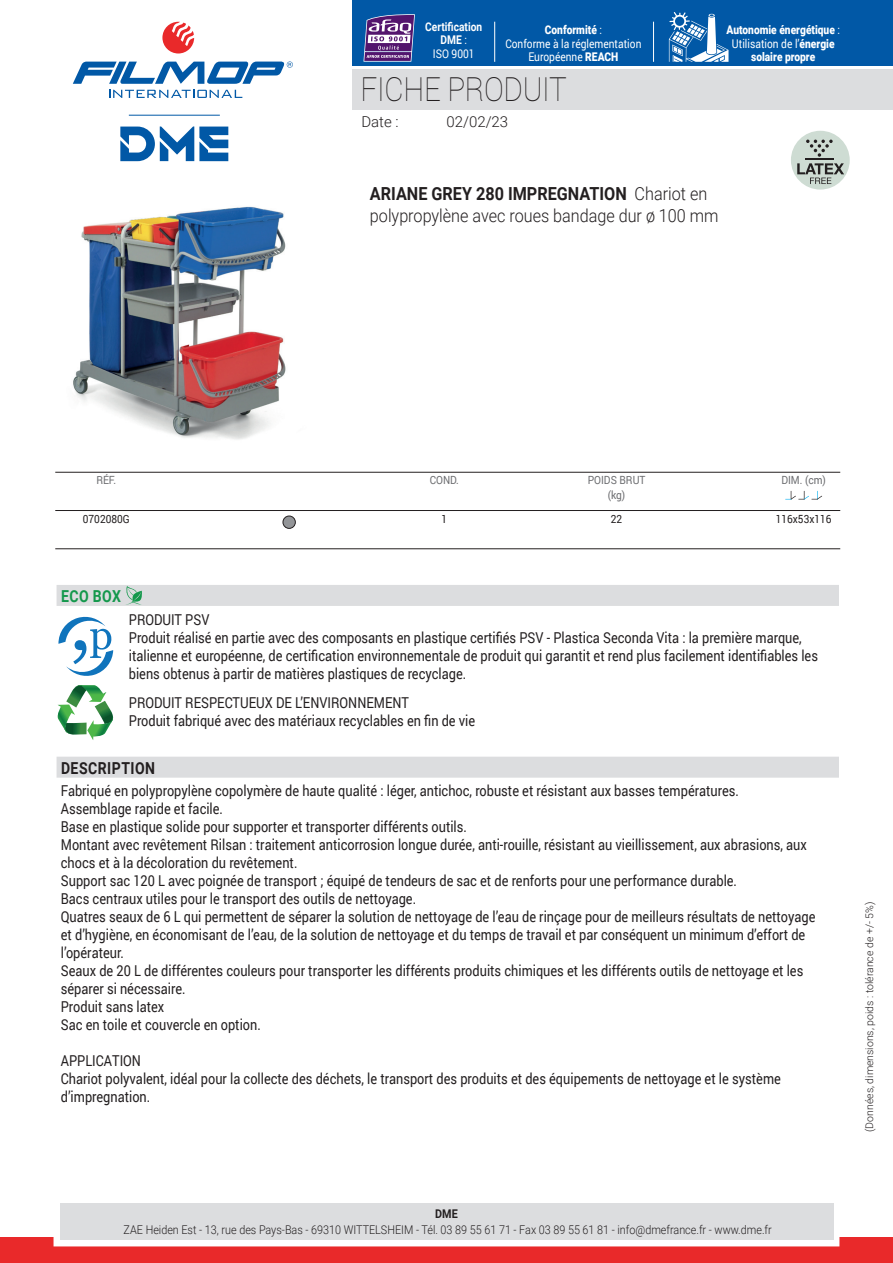
<style>
.page{position:relative;width:893px;height:1263px;background:#fff}
.page>*{position:absolute;margin:0;border:0;box-sizing:border-box;transform-origin:0 0}
.t1{font:100 33px "Roboto";letter-spacing:-.01em;color:#231f20;scale:.9 1}
.t2{font:300 18px/21.6px "Roboto";color:#231f20;scale:.9 1}
.t3{font:700 16.5px "Roboto";letter-spacing:.035em;color:#231f20;scale:.85 1}
.t4{font:700 16.5px "Roboto";letter-spacing:.035em;color:#14984c;scale:.85 1}
.t5{font:15px/18px "Roboto";color:#231f20;scale:.85 1}
.t6{font:300 15px "Roboto";color:#231f20}
.t7{font:300 12px "Roboto";color:#231f20;scale:.9 1}
.t8{font:900 12px/13.5px "Roboto";color:#fff;text-align:center;scale:.85 1}
.t9{font:12px/13.5px "Roboto";color:#fff;text-align:center;scale:.85 1}
.t10{font:700 12px/13.5px "Roboto";color:#fff;text-align:center;scale:.85 1}
.t11{font:700 12px "Roboto";color:#231f20;scale:.9 1}
.t12{font:11.25px/15px "Roboto";color:#6c6d70;text-align:center;scale:.9 1}
.t13{font:11.25px "Roboto";color:#231f20;scale:.9 1}
.t14{font:300 10.5px "Roboto";color:#231f20}
.s1{font-weight:400}
.s2{font-weight:900}
.s3{font-weight:700}
</style>
<div class="page">
<div style="left:353px;top:69px;width:540px;height:40px;background:#dcdddf"></div>
<svg style="left:109px;top:90px;width:133px;height:8px"></svg>
<svg style="left:162px;top:22px;width:32px;height:32px"></svg>
<svg style="left:73px;top:61px;width:220px;height:23px"></svg>
<div style="left:353px;top:0;width:540px;height:66px;background:#0158a6"></div>
<div style="left:0;top:1237px;width:893px;height:26px;background:#e9292a"></div>
<div style="left:54px;top:1197px;width:785px;height:49px;border:12px solid #fff"></div>
<div style="left:60px;top:1203px;width:773px;height:37px;background:#dcdddf"></div>
<svg style="left:120px;top:126px;width:108px;height:35px"></svg>
<hr style="left:129px;top:115px;width:91px;height:1px;background:#0158a6">
<hr style="left:653px;top:22px;width:1px;height:40px;background:#fff">
<hr style="left:494px;top:22px;width:1px;height:40px;background:#fff">
<svg style="left:669px;top:12px;width:59px;height:50px"></svg>
<svg style="left:363px;top:14px;width:52px;height:48px;background:#7a619e"></svg>
<hr style="left:365px;top:51px;width:46px;height:1px;background:#fff">
<img style="left:73px;top:206px;width:213px;height:234px">
<div style="left:57px;top:585px;width:782px;height:21px;background:#dcdddf"></div>
<svg style="left:126px;top:586px;width:16px;height:19px"></svg>
<svg style="left:58px;top:617px;width:55px;height:59px"></svg>
<svg style="left:57px;top:685px;width:57px;height:55px"></svg>
<div style="left:57px;top:757px;width:782px;height:21px;background:#dcdddf"></div>
<hr style="left:55px;top:472px;width:785px;height:1px;background:#231f20">
<hr style="left:55px;top:548px;width:785px;height:1px;background:#231f20">
<hr style="left:55px;top:510px;width:785px;height:1px;background:#231f20">
<div style="left:283px;top:516px;width:12px;height:12px;background:#939598;border-radius:50%"></div>
<div style="left:283px;top:516px;width:12px;height:12px;border:1px solid #231f20;border-radius:50%"></div>
<svg style="left:785px;top:491px;width:37px;height:9px"></svg>
<div style="left:791px;top:131px;width:59px;height:59px;background:#cedcd3;border-radius:50%"></div>
<svg style="left:797px;top:163px;width:47px;height:21px"></svg>
<hr style="left:805px;top:158px;width:28px;height:2px;background:#231f20">
<svg style="left:806px;top:140px;width:27px;height:17px"></svg>
<p class="t10" style="left:425px;top:19px;width:68px">Certification<br>DME <span class="s1">:<br>ISO 9001</span></p>
<p class="t8" style="left:726px;top:23px;width:135px">Autonomie énergétique <span class="s1">:<br>Utilisation de l’</span>énergie solaire propre</p>
<p class="t9" style="left:505px;top:23px;width:162px"><span class="s2">Conformité</span> :<br>Conforme à la réglementation<br>Européenne <span class="s2">REACH</span></p>
<h1 class="t1" style="left:360px;top:66px;width:231px">FICHE PRODUIT</h1>
<p class="t6" style="left:361px;top:111px;width:39px">Date :</p>
<p class="t6" style="left:446px;top:111px;width:63px">02/02/23</p>
<p class="t2" style="left:370px;top:182px;width:389px"><span class="s3">ARIANE GREY 280 IMPREGNATION</span> Chariot en polypropylène avec roues bandage dur ø 100 mm</p>
<p class="t12" style="left:96px;top:473px;width:24px">RÉF.</p>
<p class="t13" style="left:83px;top:511px;width:54px">0702080G</p>
<p class="t4" style="left:61px;top:584px;width:72px">ECO BOX</p>
<p class="t12" style="left:430px;top:473px;width:34px">COND.</p>
<p class="t13" style="left:441px;top:511px;width:8px">1</p>
<p class="t12" style="left:588px;top:473px;width:66px">POIDS BRUT (kg)</p>
<p class="t13" style="left:611px;top:511px;width:14px">22</p>
<p class="t12" style="left:781px;top:473px;width:51px">DIM. (cm)</p>
<p class="t13" style="left:776px;top:511px;width:63px">116x53x116</p>
<p class="t5" style="left:129px;top:610px;width:812px">PRODUIT PSV<br>Produit réalisé en partie avec des composants en plastique certifiés PSV - Plastica Seconda Vita : la première marque, italienne et européenne, de certification environnementale de produit qui garantit et rend plus facilement identifiables les biens obtenus à partir de matières plastiques de recyclage.</p>
<p class="t5" style="left:129px;top:693px;width:409px">PRODUIT RESPECTUEUX DE L’ENVIRONNEMENT<br>Produit fabriqué avec des matériaux recyclables en fin de vie</p>
<p class="t3" style="left:61px;top:756px;width:112px">DESCRIPTION</p>
<p class="t5" style="left:61px;top:781px;width:889px">Fabriqué en polypropylène copolymère de haute qualité : léger, antichoc, robuste et résistant aux basses températures.<br>Assemblage rapide et facile.<br>Base en plastique solide pour supporter et transporter différents outils.<br>Montant avec revêtement Rilsan : traitement anticorrosion longue durée, anti-rouille, résistant au vieillissement, aux abrasions, aux chocs et à la décoloration du revêtement.<br>Support sac 120 L avec poignée de transport ; équipé de tendeurs de sac et de renforts pour une performance durable.<br>Bacs centraux utiles pour le transport des outils de nettoyage.<br>Quatres seaux de 6 L qui permettent de séparer la solution de nettoyage de l’eau de rinçage pour de meilleurs résultats de nettoyage et d’hygiène, en économisant de l’eau, de la solution de nettoyage et du temps de travail et par conséquent un minimum d’effort de l’opérateur.<br>Seaux de 20 L de différentes couleurs pour transporter les différents produits chimiques et les différents outils de nettoyage et les séparer si nécessaire.<br>Produit sans latex<br>Sac en toile et couvercle en option.</p>
<p class="t5" style="left:61px;top:1051px;width:849px">APPLICATION<br>Chariot polyvalent, idéal pour la collecte des déchets, le transport des produits et des équipements de nettoyage et le système d’impregnation.</p>
<p class="t11" style="left:435px;top:1205px;width:27px">DME</p>
<p class="t7" style="left:124px;top:1222px;width:722px">ZAE Heiden Est - 13, rue des Pays-Bas - 69310 WITTELSHEIM - Tél. 03 89 55 61 71 - Fax 03 89 55 61 81 - info@dmefrance.fr - www.dme.fr</p>
<p class="t14" style="left:862px;top:1132px;width:232px;rotate:-90deg">(Données, dimensions, poids : tolérance de +/- 5%)</p>
</div>
